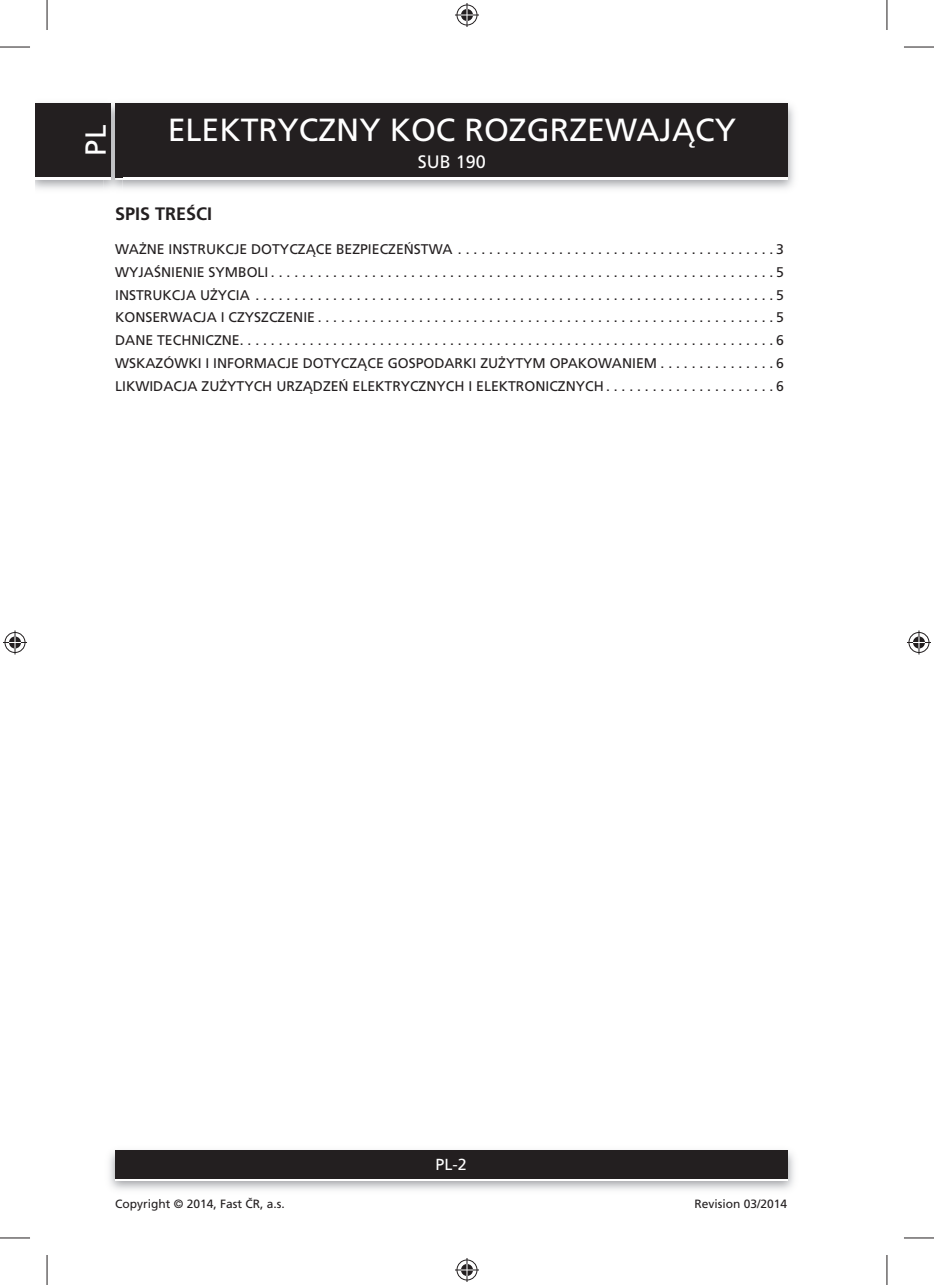
<style>
.page{position:relative;width:934px;height:1285px;background:#fff}
.page>*{position:absolute;margin:0;border:0;box-sizing:border-box;transform-origin:0 0}
.t1{font:32px "Frutiger CE";color:#fff}
.t2{font:29px "Frutiger CE";color:#fff}
.t3{font:700 18px "Frutiger CE";color:#231f20}
.t4{font:18px "Frutiger CE";color:#fff}
.t5{font:16px "Frutiger CE";color:#fff}
.t6{font:14px/22.8px "Frutiger CE";color:#231f20;text-align:justify}
.t7{font:12px "Frutiger CE";color:#231f20}
</style>
<div class="page">
<img style="left:36px;top:103px;width:758px;height:86px">
<div style="left:115px;top:106px;width:672px;height:74px;background:#fff"></div>
<div style="left:115px;top:104px;width:672px;height:73px;background:#231f20"></div>
<img style="left:109px;top:1150px;width:685px;height:40px">
<div style="left:115px;top:1153px;width:672px;height:28px;background:linear-gradient(to right,#fff,#fff)"></div>
<div style="left:115px;top:1150px;width:672px;height:28px;background:#231f20"></div>
<img style="left:104px;top:103px;width:18px;height:86px">
<img style="left:115px;top:177px;width:7px;height:3px">
<svg style="left:115px;top:104px;width:7px;height:2px"></svg>
<img style="left:115px;top:106px;width:7px;height:71px">
<div style="left:36px;top:106px;width:75px;height:74px;background:#fff"></div>
<div style="left:36px;top:104px;width:75px;height:73px;background:#231f20"></div>
<hr style="left:0;top:47px;width:30px;height:1px;background:#231f20">
<hr style="left:903px;top:47px;width:30px;height:1px;background:#231f20">
<hr style="left:0;top:1237px;width:30px;height:1px;background:#231f20">
<hr style="left:903px;top:1237px;width:30px;height:1px;background:#231f20">
<hr style="left:47px;top:0;width:1px;height:30px;background:#231f20">
<hr style="left:47px;top:1255px;width:1px;height:30px;background:#231f20">
<hr style="left:886px;top:0;width:1px;height:30px;background:#231f20">
<hr style="left:886px;top:1255px;width:1px;height:30px;background:#231f20">
<svg style="left:455px;top:3px;width:24px;height:24px"></svg>
<svg style="left:455px;top:1258px;width:24px;height:24px"></svg>
<svg style="left:3px;top:630px;width:24px;height:24px"></svg>
<svg style="left:907px;top:630px;width:23px;height:24px"></svg>
<h2 class="t2" style="left:84px;top:156px;width:32px;rotate:-90deg">PL</h2>
<h1 class="t1" style="left:168px;top:117px;width:569px">ELEKTRYCZNY KOC ROZGRZEWAJĄCY</h1>
<p class="t4" style="left:418px;top:155px;width:70px">SUB 190</p>
<p class="t3" style="left:115px;top:206px;width:99px">SPIS TREŚCI</p>
<p class="t6" style="left:115px;top:239px;width:670px">WAŻNE INSTRUKCJE DOTYCZĄCE BEZPIECZEŃSTWA . . . . . . . . . . . . . . . . . . . . . . . . . . . . . . . . . . . . . . . . . 3<br>WYJAŚNIENIE SYMBOLI . . . . . . . . . . . . . . . . . . . . . . . . . . . . . . . . . . . . . . . . . . . . . . . . . . . . . . . . . . . . . . . . . 5<br>INSTRUKCJA UŻYCIA . . . . . . . . . . . . . . . . . . . . . . . . . . . . . . . . . . . . . . . . . . . . . . . . . . . . . . . . . . . . . . . . . . . 5<br>KONSERWACJA I CZYSZCZENIE . . . . . . . . . . . . . . . . . . . . . . . . . . . . . . . . . . . . . . . . . . . . . . . . . . . . . . . . . . . 5<br>DANE TECHNICZNE . . . . . . . . . . . . . . . . . . . . . . . . . . . . . . . . . . . . . . . . . . . . . . . . . . . . . . . . . . . . . . . . . . . . . 6<br>WSKAZÓWKI I INFORMACJE DOTYCZĄCE GOSPODARKI ZUŻYTYM OPAKOWANIEM . . . . . . . . . . . . . . . 6<br>LIKWIDACJA ZUŻYTYCH URZĄDZEŃ ELEKTRYCZNYCH I ELEKTRONICZNYCH . . . . . . . . . . . . . . . . . . . . . . 6</p>
<p class="t5" style="left:435px;top:1158px;width:33px">PL-2</p>
<p class="t7" style="left:115px;top:1198px;width:171px">Copyright © 2014, Fast ČR, a.s.</p>
<p class="t7" style="left:694px;top:1198px;width:94px">Revision 03/2014</p>
</div>
